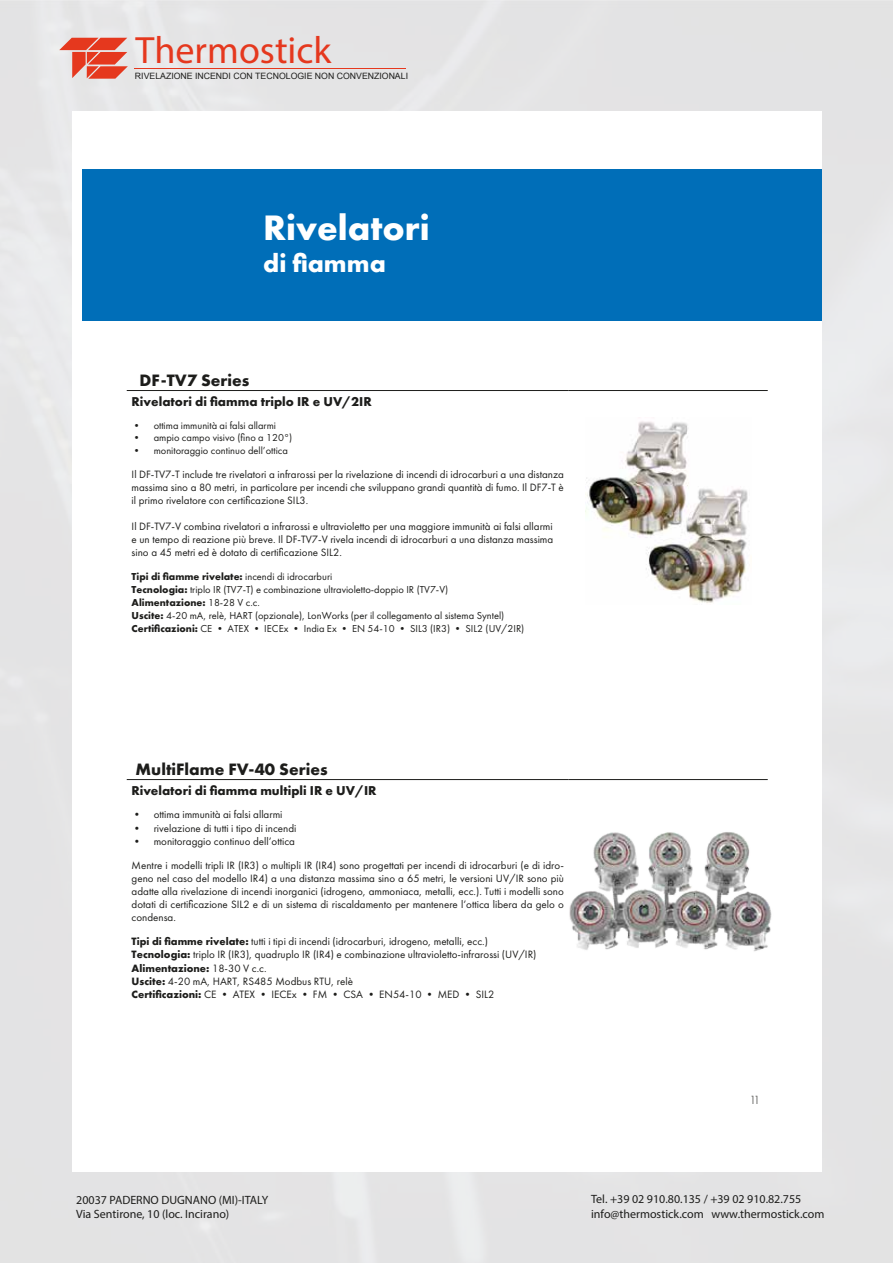
<style>
.page{position:relative;width:893px;height:1263px;background:#fff}
.page>*{position:absolute;margin:0;border:0;box-sizing:border-box;transform-origin:0 0}
.t1{font:38.1px "Myriad Pro";color:#e5381e}
.t2{font:700 36.75px "Futura PT";color:#fff}
.t3{font:700 26.25px "Futura PT";color:#fff}
.t4{font:700 17.1px "Futura PT";color:#1d1d1b}
.t5{font:700 13.35px "Futura PT";color:#1d1d1b}
.t6{font:300 12.3px "Futura PT";color:#1d1d1b}
.t7{font:12px/14.4px "Myriad Pro";color:#1d1d1b}
.t8{font:10.95px/13.2px "Futura PT";color:#1d1d1b;text-align:justify}
.t9{font:10.5px/12.9px "Futura PT";color:#1d1d1b}
.t10{font:8.7px "Arial";color:#1d1d1b}
.s1{font-weight:700}
</style>
<div class="page">
<img style="left:0;top:0;width:893px;height:1263px">
<div style="left:73px;top:111px;width:749px;height:1060px;background:#fff"></div>
<hr style="left:135px;top:68px;width:271px;height:1px;background:#e5381e">
<svg style="left:59px;top:38px;width:69px;height:41px;background:#e57c6c"></svg>
<div style="left:83px;top:169px;width:739px;height:152px;background:#006eb8"></div>
<hr style="left:127px;top:390px;width:442px;height:1px;background:#1d1d1b">
<hr style="left:569px;top:390px;width:199px;height:1px;background:#1d1d1b">
<img style="left:585px;top:421px;width:163px;height:182px">
<hr style="left:127px;top:779px;width:442px;height:1px;background:#1d1d1b">
<hr style="left:569px;top:779px;width:199px;height:1px;background:#1d1d1b">
<img style="left:569px;top:832px;width:203px;height:120px">
<h1 class="t1" style="left:136px;top:27px;width:197px">Thermostick</h1>
<p class="t10" style="left:135px;top:70px;width:275px">RIVELAZIONE INCENDI CON TECNOLOGIE NON CONVENZIONALI</p>
<h2 class="t2" style="left:263px;top:204px;width:168px">Rivelatori</h2>
<h3 class="t3" style="left:263px;top:246px;width:124px">di fiamma</h3>
<h3 class="t4" style="left:140px;top:369px;width:111px">DF-TV7 Series</h3>
<p class="t5" style="left:132px;top:392px;width:242px">Rivelatori di fiamma triplo IR e UV/2IR</p>
<p class="t9" style="left:132px;top:419px;width:146px">• ottima immunità ai falsi allarmi</p>
<p class="t9" style="left:132px;top:431px;width:162px">• ampio campo visivo (fino a 120°)</p>
<p class="t9" style="left:132px;top:444px;width:158px">• monitoraggio continuo dell’ottica</p>
<p class="t8" style="left:132px;top:467px;width:434px">Il DF-TV7-T include tre rivelatori a infrarossi per la rivelazione di incendi di idrocarburi a una distanza massima sino a 80 metri, in particolare per incendi che sviluppano grandi quantità di fumo. Il DF7-T è il primo rivelatore con certificazione SIL3.</p>
<p class="t8" style="left:132px;top:520px;width:423px">Il DF-TV7-V combina rivelatori a infrarossi e ultravioletto per una maggiore immunità ai falsi allarmi e un tempo di reazione più breve. Il DF-TV7-V rivela incendi di idrocarburi a una distanza massima sino a 45 metri ed è dotato di certificazione SIL2.</p>
<p class="t9" style="left:132px;top:570px;width:394px"><span class="s1">Tipi di fiamme rivelate:</span> incendi di idrocarburi<br><span class="s1">Tecnologia:</span> triplo IR (TV7-T) e combinazione ultravioletto-doppio IR (TV7-V)<br><span class="s1">Alimentazione:</span> 18-28 V c.c.<br><span class="s1">Uscite:</span> 4-20 mA, relè, HART (opzionale), LonWorks (per il collegamento al sistema Syntel)<br><span class="s1">Certificazioni:</span> CE • ATEX • IECEx • India Ex • EN 54-10 • SIL3 (IR3) • SIL2 (UV/2IR)</p>
<h3 class="t4" style="left:136px;top:758px;width:194px">MultiFlame FV-40 Series</h3>
<p class="t5" style="left:132px;top:781px;width:246px">Rivelatori di fiamma multipli IR e UV/IR</p>
<p class="t8" style="left:132px;top:808px;width:152px">• ottima immunità ai falsi allarmi</p>
<p class="t8" style="left:132px;top:821px;width:166px">• rivelazione di tutti i tipo di incendi</p>
<p class="t8" style="left:132px;top:829px;width:434px;line-height:23.7px">• monitoraggio continuo dell’ottica<br>Mentre i modelli tripli IR (IR3) o multipli IR (IR4) sono progettati per incendi di idrocarburi (e di idro-</p>
<p class="t8" style="left:132px;top:871px;width:434px">geno nel caso del modello IR4) a una distanza massima sino a 65 metri, le versioni UV/IR sono più adatte alla rivelazione di incendi inorganici (idrogeno, ammoniaca, metalli, ecc.). Tutti i modelli sono dotati di certificazione SIL2 e di un sistema di riscaldamento per mantenere l’ottica libera da gelo o condensa.</p>
<p class="t8" style="left:132px;top:935px;width:406px;text-align:left"><span class="s1">Tipi di fiamme rivelate:</span> tutti i tipi di incendi (idrocarburi, idrogeno, metalli, ecc.)<br><span class="s1">Tecnologia:</span> triplo IR (IR3), quadruplo IR (IR4) e combinazione ultravioletto-infrarossi (UV/IR)<br><span class="s1">Alimentazione:</span> 18-30 V c.c.<br><span class="s1">Uscite:</span> 4-20 mA, HART, RS485 Modbus RTU, relè<br><span class="s1">Certificazioni:</span> CE • ATEX • IECEx • FM • CSA • EN54-10 • MED • SIL2</p>
<p class="t6" style="left:749px;top:1092px;width:12px">11</p>
<p class="t7" style="left:76px;top:1192px;width:194px">20037 PADERNO DUGNANO (MI)-ITALY<br>Via Sentirone, 10 (loc. Incirano)</p>
<p class="t7" style="left:591px;top:1192px;width:235px">Tel. +39 02 910.80.135 / +39 02 910.82.755 info@thermostick.com www.thermostick.com</p>
</div>
